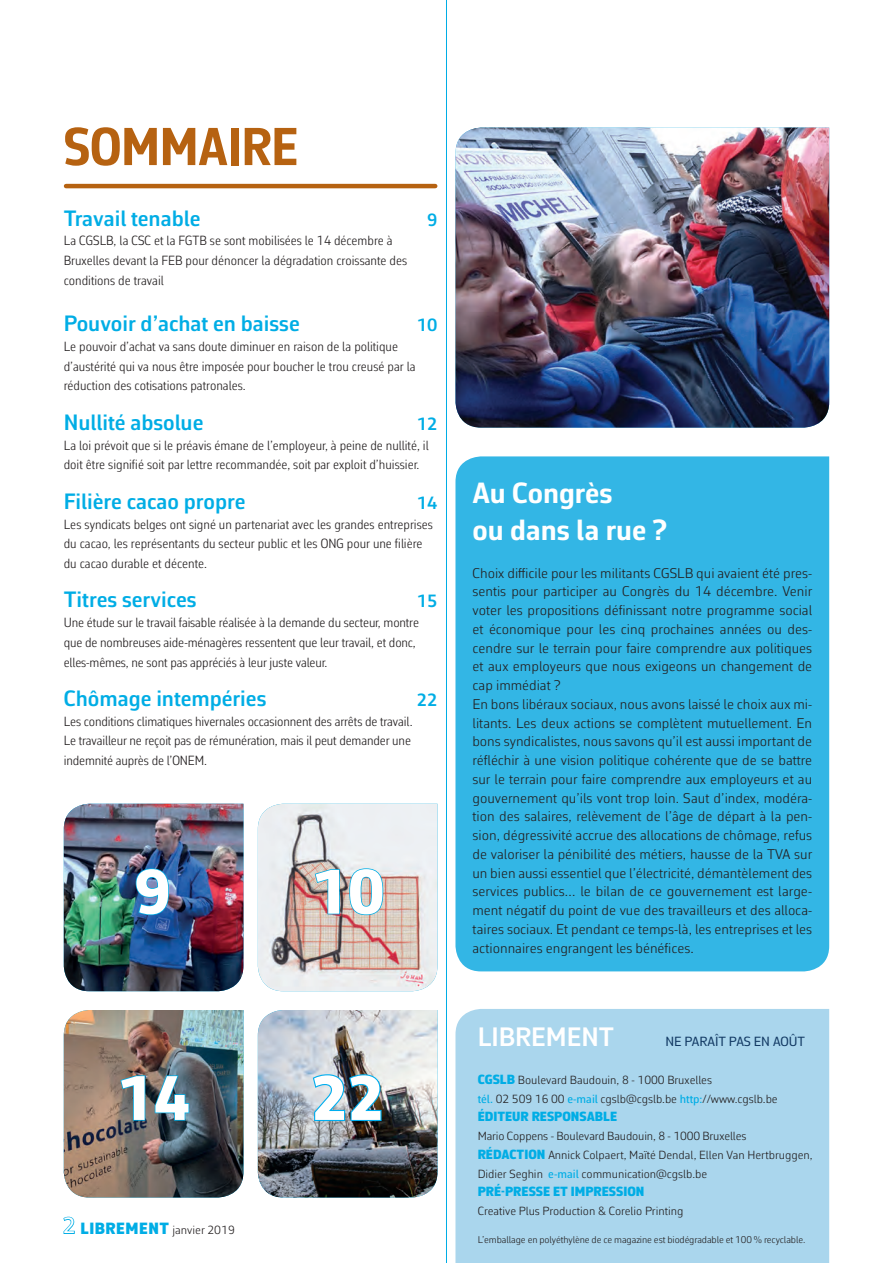
<style>
.page{position:relative;width:893px;height:1263px;background:#fff}
.page>*{position:absolute;margin:0;border:0;box-sizing:border-box;transform-origin:0 0}
.t1{font:800 63.6px "Corbeau Pro";color:#fff}
.t2{font:700 54px "Corbeau Con Pro";color:#b66211}
.t3{font:700 29.7px/37.5px "Corbeau Pro";color:#fff}
.t4{font:600 27px "Corbeau Pro";color:#fff}
.t5{font:600 22.5px "Corbeau Pro";color:#00ade5}
.t6{font:600 18px "Corbeau Pro";color:#00ade5}
.t7{font:300 14.25px/18.8px "Corbeau Pro";color:#231f20}
.t8{font:300 13.5px/19.6px "Corbeau Con Pro";color:#231f20}
.t9{font:900 13.5px "Corbeau Pro";color:#00ade5}
.t10{font:13.5px "Corbeau Pro";color:#133a64}
.t11{font:300 12px/18.8px "Corbeau Pro";color:#231f20}
.t12{font:300 9.9px "Corbeau Pro";letter-spacing:-.01em;color:#231f20}
.s1{font-weight:400;font-size:22.5px;color:#fff}
.s2{font-weight:900;font-size:16.5px;color:#00ade5}
.s3{font-weight:900;font-size:13.5px;color:#00ade5}
.s4{font-weight:500;color:#00ade5}
</style>
<div class="page">
<svg style="left:63px;top:1216px;width:12px;height:18px"></svg>
<hr style="left:446px;top:0;width:1px;height:1263px;background:#00ade5">
<div style="left:455px;top:1009px;width:374px;height:254px;background:#aad6ed"></div>
<hr style="left:66px;top:184px;width:369px;height:4px;background:#b66211">
<div style="left:455px;top:456px;width:374px;height:515px;background:#33b6e5"></div>
<img style="left:455px;top:128px;width:374px;height:300px">
<img style="left:258px;top:804px;width:179px;height:187px">
<img style="left:64px;top:1010px;width:179px;height:187px">
<img style="left:258px;top:1010px;width:179px;height:187px">
<img style="left:64px;top:804px;width:179px;height:187px">
<h2 class="t2" style="left:64px;top:110px;width:236px">SOMMAIRE</h2>
<h3 class="t5" style="left:64px;top:203px;width:138px">Travail tenable</h3>
<p class="t6" style="left:427px;top:207px;width:12px">9</p>
<p class="t8" style="left:64px;top:231px;width:345px">La CGSLB, la CSC et la FGTB se sont mobilisées le 14 décembre à<br>Bruxelles devant la FEB pour dénoncer la dégradation croissante des conditions de travail</p>
<h3 class="t5" style="left:64px;top:308px;width:237px">Pouvoir d’achat en baisse</h3>
<p class="t6" style="left:417px;top:313px;width:22px">10</p>
<p class="t8" style="left:64px;top:336px;width:353px">Le pouvoir d’achat va sans doute diminuer en raison de la politique d’austérité qui va nous être imposée pour boucher le trou creusé par la réduction des cotisations patronales.</p>
<h3 class="t5" style="left:64px;top:407px;width:141px">Nullité absolue</h3>
<p class="t6" style="left:417px;top:412px;width:22px">12</p>
<p class="t8" style="left:64px;top:435px;width:366px">La loi prévoit que si le préavis émane de l’employeur, à peine de nullité, il doit être signifié soit par lettre recommandée, soit par exploit d’huissier.</p>
<h3 class="t5" style="left:64px;top:486px;width:183px">Filière cacao propre</h3>
<p class="t6" style="left:417px;top:491px;width:22px">14</p>
<p class="t8" style="left:64px;top:514px;width:371px">Les syndicats belges ont signé un partenariat avec les grandes entreprises du cacao, les représentants du secteur public et les ONG pour une filière du cacao durable et décente.</p>
<h3 class="t5" style="left:64px;top:585px;width:134px">Titres services</h3>
<p class="t6" style="left:417px;top:589px;width:22px">15</p>
<p class="t8" style="left:64px;top:612px;width:357px">Une étude sur le travail faisable réalisée à la demande du secteur, montre que de nombreuses aide-ménagères ressentent que leur travail, et donc, elles-mêmes, ne sont pas appréciés à leur juste valeur.</p>
<h3 class="t5" style="left:64px;top:683px;width:204px">Chômage intempéries</h3>
<p class="t6" style="left:417px;top:688px;width:22px">22</p>
<p class="t8" style="left:64px;top:711px;width:350px;text-align:justify">Les conditions climatiques hivernales occasionnent des arrêts de travail.<br>Le travailleur ne reçoit pas de rémunération, mais il peut demander une indemnité auprès de l’ONEM.</p>
<h1 class="t1" style="left:134px;top:849px;width:38px">9</h1>
<h1 class="t1" style="left:312px;top:849px;width:74px">10</h1>
<h1 class="t1" style="left:117px;top:1055px;width:74px">14</h1>
<h1 class="t1" style="left:311px;top:1055px;width:74px">22</h1>
<p class="t11" style="left:63px;top:1220px;width:174px"><span class="s1">2</span> <span class="s2">LIBREMENT</span> janvier 2019</p>
<h3 class="t3" style="left:472px;top:473px;width:196px">Au Congrès<br>ou dans la rue ?</h3>
<p class="t7" style="left:472px;top:563px;width:341px">Choix difficile pour les militants CGSLB qui avaient été pres&shy;sentis pour participer au Congrès du 14 décembre. Venir voter les propositions définissant notre programme social et économique pour les cinq prochaines années ou des&shy;cendre sur le terrain pour faire comprendre aux politiques et aux employeurs que nous exigeons un changement de cap immédiat ?<br>En bons libéraux sociaux, nous avons laissé le choix aux mi&shy;litants. Les deux actions se complètent mutuellement. En bons syndicalistes, nous savons qu’il est aussi important de réfléchir à une vision politique cohérente que de se battre sur le terrain pour faire comprendre aux employeurs et au gouvernement qu’ils vont trop loin. Saut d’index, modéra&shy;tion des salaires, relèvement de l’âge de départ à la pen&shy;sion, dégressivité accrue des allocations de chômage, refus de valoriser la pénibilité des métiers, hausse de la TVA sur un bien aussi essentiel que l’électricité, démantèlement des services publics… le bilan de ce gouvernement est large&shy;ment négatif du point de vue des travailleurs et des alloca&shy;taires sociaux. Et pendant ce temps-là, les entreprises et les actionnaires engrangent les bénéfices.</p>
<h3 class="t4" style="left:478px;top:1019px;width:138px">LIBREMENT</h3>
<p class="t10" style="left:665px;top:1033px;width:141px">NE PARAÎT PAS EN AOÛT</p>
<p class="t11" style="left:478px;top:1070px;width:302px"><span class="s3">CGSLB</span> Boulevard Baudouin, 8 - 1000 Bruxelles<br><span class="s4">tél.</span> 02 509 16 00 <span class="s4">e-mail</span> cgslb@cgslb.be <span class="s4">http:</span>//www.cgslb.be</p>
<p class="t9" style="left:478px;top:1108px;width:141px">ÉDITEUR RESPONSABLE</p>
<p class="t11" style="left:478px;top:1126px;width:336px">Mario Coppens - Boulevard Baudouin, 8 - 1000 Bruxelles<br><span class="s3">RÉDACTION</span> Annick Colpaert, Maïté Dendal, Ellen Van Hertbruggen,<br>Didier Seghin <span class="s4">e-mail</span> communication@cgslb.be</p>
<p class="t9" style="left:478px;top:1183px;width:168px">PRÉ-PRESSE ET IMPRESSION</p>
<p class="t11" style="left:478px;top:1201px;width:207px">Creative Plus Production &amp; Corelio Printing</p>
<p class="t12" style="left:478px;top:1233px;width:329px">L’emballage en polyéthylène de ce magazine est biodégradable et 100 % recyclable.</p>
</div>
